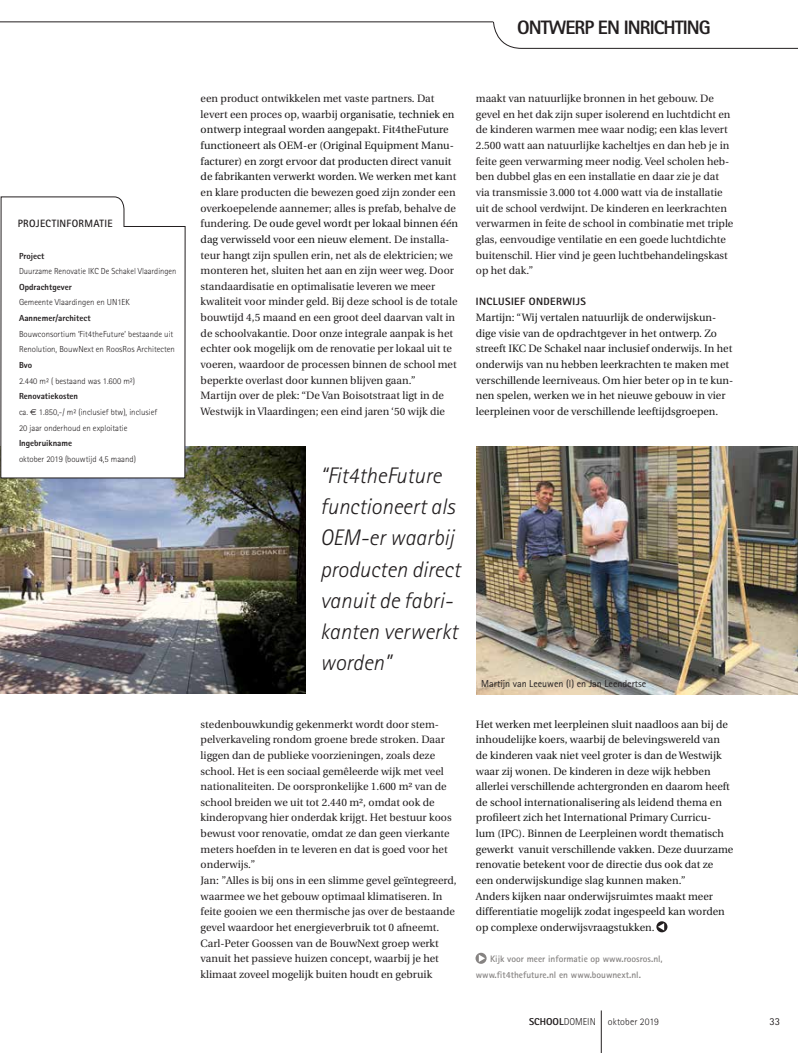
<style>
.page{position:relative;width:798px;height:1053px;background:#fff}
.page>*{position:absolute;margin:0;border:0;box-sizing:border-box;transform-origin:0 0}
.t1{font:italic 300 22.5px/31.2px "Rotis Sans Serif";color:#231f20}
.t2{font:800 19.38px "Rotis Sans Serif";letter-spacing:-.05em;color:#231f20}
.t3{font:10.62px/15.6px "Utopia";color:#231f20}
.t4{font:10.62px/15.6px "Utopia";color:#1a1a1a}
.t5{font:800 10.62px "Rotis Sans Serif";letter-spacing:.035em;color:#231f20}
.t6{font:700 10.62px "Rotis Sans Serif";letter-spacing:.03em;color:#231f20}
.t7{font:10.62px "Rotis Sans Serif";color:#231f20}
.t8{font:10px "Rotis Sans Serif";color:#231f20}
.t9{font:300 10px "Rotis Sans Serif";color:#231f20}
.t10{font:700 9.38px/15.6px "Rotis Sans Serif";color:#868382}
.t11{font:300 8.75px/15.6px "Rotis Sans Serif";color:#231f20}
.t12{font:800 8.75px "Rotis Sans Serif";color:#231f20}
.s1{font-weight:800}
.s2{font-family:"Euro Sans";font-weight:400}
.s3{color:#161616}
</style>
<div class="page">
<hr style="left:600px;top:1010px;width:1px;height:42px;background:#231f20">
<img style="left:476px;top:446px;width:321px;height:248px">
<svg style="left:493px;top:22px;width:304px;height:27px"></svg>
<svg style="left:475px;top:952px;width:11px;height:11px"></svg>
<svg style="left:478px;top:954px;width:7px;height:7px"></svg>
<svg style="left:656px;top:921px;width:11px;height:11px"></svg>
<svg style="left:657px;top:923px;width:7px;height:7px"></svg>
<hr style="left:0;top:22px;width:493px;height:1px;background:#231f20">
<img style="left:0;top:446px;width:305px;height:247px">
<svg style="left:0;top:196px;width:185px;height:282px"></svg>
<p class="t6" style="left:18px;top:217px;width:96px">PROJECTINFORMATIE</p>
<p class="t12" style="left:19px;top:250px;width:27px">Project</p>
<p class="t11" style="left:19px;top:263px;width:159px">Duurzame Renovatie IKC De Schakel Vlaardingen</p>
<p class="t12" style="left:19px;top:281px;width:54px">Opdrachtgever</p>
<p class="t11" style="left:19px;top:294px;width:112px">Gemeente Vlaardingen en UN1EK</p>
<p class="t12" style="left:19px;top:312px;width:73px">Aannemer/architect</p>
<p class="t11" style="left:19px;top:326px;width:157px">Bouwconsortium ‘Fit4theFuture’ bestaande uit<br>Renolution, BouwNext en RoosRos Architecten</p>
<p class="t12" style="left:19px;top:359px;width:15px">Bvo</p>
<p class="t11" style="left:19px;top:373px;width:117px">2.440 m² ( bestaand was 1.600 m²)</p>
<p class="t11" style="left:19px;top:388px;width:140px"><span class="s1">Renovatiekosten<br></span>ca. <span class="s2">€</span> 1.850,-/ m² (inclusief btw), inclusief<br>20 jaar onderhoud en exploitatie</p>
<p class="t12" style="left:19px;top:437px;width:55px">Ingebruikname</p>
<p class="t11" style="left:19px;top:451px;width:118px">oktober 2019 (bouwtijd 4,5 maand)</p>
<h2 class="t2" style="left:517px;top:15px;width:195px">ONTWERP EN INRICHTING</h2>
<p class="t3" style="left:200px;top:91px;width:259px">een product ontwikkelen met vaste partners. Dat levert een proces op, waarbij <span class="s3">organisatie, techniek en ontwerp integraal worden aangepakt. Fit4theFuture functioneert als OEM-er (Original Equipment Manu&shy;facturer) en zorgt ervoor dat producten direct vanuit de fabrikanten verwerkt worden. We werken met k</span>ant en klare producten die bewezen goed zijn zonder een overkoepelende aannemer; alles is prefab, behalve de fundering. <span class="s3">De oude gevel wordt per lokaal binnen één dag verwisseld voor een nieuw element.</span> De installa&shy;teur hangt zijn spullen erin, net als de elektricien; we monteren het, sluiten het aan en zijn weer weg. Door standaardisatie en optimalisatie leveren we meer kwaliteit voor minder geld. Bij deze school is de totale bouwtijd 4,5 maand en een groot deel daarvan valt in de schoolvakantie. Door onze integrale aanpak is het echter ook mogelijk om de renovatie per lokaal uit te voeren, waardoor de processen binnen de school met beperkte overlast door kunnen blijven gaan.<span class="s3">”<br></span>Martijn over de plek: “De Van Boisotstraat ligt in de Westwijk in Vlaardingen; een eind jaren ‘50 wijk die</p>
<p class="t3" style="left:475px;top:91px;width:259px">maakt van natuurlijke bronnen in het gebouw. De gevel en het dak zijn super isolerend en luchtdicht en de kinderen warmen mee waar nodig; een klas levert 2.500 watt aan natuurlijke kacheltjes en dan heb je in feite geen verwarming meer nodig. Veel scholen heb&shy;ben dubbel glas en een installatie en daar zie je dat via transmissie 3.000 tot 4.000 watt via de installatie uit de school verdwijnt. De kinderen en leerkrachten verwarmen in feite de school in combinatie met triple glas, eenvoudige ventilatie en een goede luchtdichte buitenschil. Hier vind je geen luchtbehandelingskast op het dak.”</p>
<p class="t5" style="left:475px;top:295px;width:111px">INCLUSIEF ONDERWIJS</p>
<p class="t4" style="left:475px;top:310px;width:259px">Martijn: “Wij vertalen natuurlijk de onderwijskun&shy;dige visie van de opdrachtgever in het ontwerp. Zo streeft IKC De Schakel naar inclusief onderwijs. In het onderwijs van nu hebben leerkrachten te maken met verschillende leerniveaus. Om hier beter op in te kun&shy;nen spelen, werken we in het nieuwe gebouw in vier leerpleinen voor de verschillende leeftijdsgroepen.</p>
<h1 class="t1" style="left:320px;top:460px;width:141px">“Fit4theFuture functioneert als<br>OEM-er waarbij producten direct vanuit de fabri&shy;kanten verwerkt worden”</h1>
<p class="t3" style="left:200px;top:716px;width:257px">stedenbouwkundig gekenmerkt wordt door stem&shy;pelverkaveling rondom groene brede stroken. Daar liggen dan de publieke voorzieningen, zoals deze school. Het is een sociaal gemêleerde wijk met veel nationaliteiten. De oorspronkelijke 1.600 m² van de school breiden we uit tot 2.440 m², omdat ook de kinderopvang hier onderdak krijgt. Het bestuur koos bewust voor renovatie, omdat ze dan geen vierkante meters hoefden in te leveren en dat is goed voor het onderwijs.”<br>Jan: ”Alles is bij ons in een slimme gevel geïntegreerd, waarmee we het gebouw optimaal klimatiseren. In feite gooien we een thermische jas over de bestaande gevel waardoor het energieverbruik tot 0 afneemt.<br>Carl-Peter Goossen van de BouwNext groep werkt vanuit het passieve huizen concept, waarbij je het klimaat zoveel mogelijk buiten houdt en gebruik</p>
<p class="t8" style="left:481px;top:677px;width:166px">Martijn van Leeuwen (l) en Jan Leendertse</p>
<p class="t4" style="left:475px;top:716px;width:259px">Het werken met leerpleinen sluit naadloos aan bij de inhoudelijke koers, waarbij de belevingswereld van de kinderen vaak niet veel groter is dan de Westwijk waar zij wonen. De kinderen in deze wijk hebben allerlei verschillende achtergronden en daarom heeft de school internationalisering als leidend thema en profileert zich het International Primary Curricu-<br>lum (IPC). Binnen de Leerpleinen wordt thematisch gewerkt vanuit verschillende vakken. Deze duurzame renovatie betekent voor de directie dus ook dat ze een onderwijskundige slag kunnen maken.”<br>Anders kijken naar onderwijsruimtes maakt meer differentiatie mogelijk zodat ingespeeld kan worden op complexe onderwijsvraagstukken.</p>
<p class="t10" style="left:475px;top:950px;width:188px;text-indent:14px">Kijk voor meer informatie op www.roosros.nl, www.fit4thefuture.nl en www.bouwnext.nl.</p>
<p class="t9" style="left:529px;top:1015px;width:131px"><span class="s1">SCHOOL</span>DOMEIN oktober 2019</p>
<p class="t7" style="left:769px;top:1014px;width:12px">33</p>
</div>
